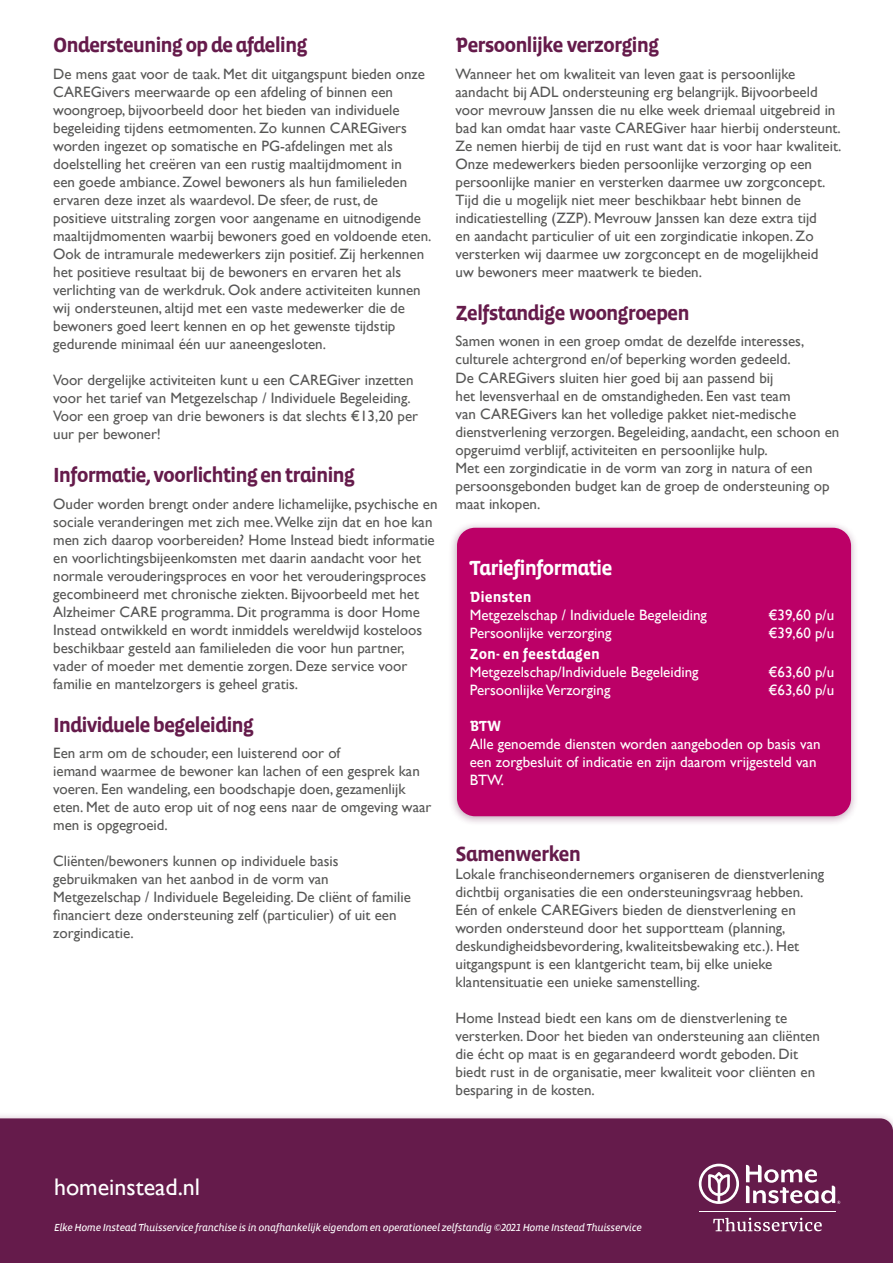
<style>
.page{position:relative;width:893px;height:1263px;background:#fff}
.page>*{position:absolute;margin:0;border:0;box-sizing:border-box;transform-origin:0 0}
.t1{font:24px "Gill Sans";color:#fff}
.t2{font:700 21px "Vista Sans Alt";letter-spacing:-.05em;color:#651b4b}
.t3{font:700 21px "Vista Sans Alt";letter-spacing:-.05em;color:#fff}
.t4{font:15px/18px "Gill Sans";color:#575756}
.t5{font:15px/18px "Gill Sans";color:#fff}
.t6{font:700 15px "Vista Sans Alt";color:#fff}
.t7{font:10.5px "Vista Sans Alt Reg Ita";letter-spacing:-.03em;color:#fff}
</style>
<div class="page">
<div style="left:448px;top:521px;width:411px;height:305px;background:#651b4b;opacity:.4"></div>
<div style="left:457px;top:528px;width:394px;height:288px;background:#bc0067;border-radius:18px"></div>
<div style="left:0;top:1112px;width:893px;height:151px;background:#651b4b;opacity:.4"></div>
<div style="left:0;top:1118px;width:893px;height:145px;background:#651b4b"></div>
<svg style="left:713px;top:1218px;width:109px;height:13px"></svg>
<hr style="left:699px;top:1211px;width:137px;height:1px;background:#fff">
<svg style="left:699px;top:1164px;width:40px;height:40px"></svg>
<svg style="left:746px;top:1165px;width:94px;height:39px"></svg>
<h2 class="t2" style="left:53px;top:34px;width:256px">Ondersteuning op de afdeling</h2>
<p class="t4" style="left:53px;top:65px;width:380px">De mens gaat voor de taak. Met dit uitgangspunt bieden onze CAREGivers meerwaarde op een afdeling of binnen een woongroep, bijvoorbeeld door het bieden van individuele begeleiding tijdens eetmomenten. Zo kunnen CAREGivers worden ingezet op somatische en PG-afdelingen met als doelstelling het creëren van een rustig maaltijdmoment in<br>een goede ambiance. Zowel bewoners als hun familieleden ervaren deze inzet als waardevol. De sfeer, de rust, de positieve uitstraling zorgen voor aangename en uitnodigende maaltijdmomenten waarbij bewoners goed en voldoende eten.<br>Ook de intramurale medewerkers zijn positief. Zij herkennen het positieve resultaat bij de bewoners en ervaren het als verlichting van de werkdruk. Ook andere activiteiten kunnen wij ondersteunen, altijd met een vaste medewerker die de bewoners goed leert kennen en op het gewenste tijdstip gedurende minimaal één uur aaneengesloten.</p>
<p class="t4" style="left:53px;top:371px;width:366px">Voor dergelijke activiteiten kunt u een CAREGiver inzetten voor het tarief van Metgezelschap / Individuele Begeleiding.<br>Voor een groep van drie bewoners is dat slechts €13,20 per uur per bewoner!</p>
<h2 class="t2" style="left:53px;top:464px;width:303px">Informatie, voorlichting en training</h2>
<p class="t4" style="left:53px;top:494px;width:386px">Ouder worden brengt onder andere lichamelijke, psychische en sociale veranderingen met zich mee. Welke zijn dat en hoe kan men zich daarop voorbereiden? Home Instead biedt informatie en voorlichtingsbijeenkomsten met daarin aandacht voor het normale verouderingsproces en voor het verouderingsproces gecombineerd met chronische ziekten. Bijvoorbeeld met het Alzheimer CARE programma. Dit programma is door Home Instead ontwikkeld en wordt inmiddels wereldwijd kosteloos beschikbaar gesteld aan familieleden die voor hun partner, vader of moeder met dementie zorgen. Deze service voor familie en mantelzorgers is geheel gratis.</p>
<h2 class="t2" style="left:53px;top:714px;width:202px">Individuele begeleiding</h2>
<p class="t4" style="left:53px;top:744px;width:380px">Een arm om de schouder, een luisterend oor of<br>iemand waarmee de bewoner kan lachen of een gesprek kan voeren. Een wandeling, een boodschapje doen, gezamenlijk eten. Met de auto erop uit of nog eens naar de omgeving waar men is opgegroeid.</p>
<p class="t4" style="left:53px;top:852px;width:359px">Cliënten/bewoners kunnen op individuele basis gebruikmaken van het aanbod in de vorm van Metgezelschap / Individuele Begeleiding. De cliënt of familie financiert deze ondersteuning zelf (particulier) of uit een zorgindicatie.</p>
<h2 class="t2" style="left:455px;top:34px;width:205px">Persoonlijke verzorging</h2>
<p class="t4" style="left:455px;top:65px;width:387px">Wanneer het om kwaliteit van leven gaat is persoonlijke aandacht bij ADL ondersteuning erg belangrijk. Bijvoorbeeld voor mevrouw Janssen die nu elke week driemaal uitgebreid in bad kan omdat haar vaste CAREGiver haar hierbij ondersteunt.<br>Ze nemen hierbij de tijd en rust want dat is voor haar kwaliteit.<br>Onze medewerkers bieden persoonlijke verzorging op een persoonlijke manier en versterken daarmee uw zorgconcept.<br>Tijd die u mogelijk niet meer beschikbaar hebt binnen de indicatiestelling (ZZP). Mevrouw Janssen kan deze extra tijd<br>en aandacht particulier of uit een zorgindicatie inkopen. Zo versterken wij daarmee uw zorgconcept en de mogelijkheid<br>uw bewoners meer maatwerk te bieden.</p>
<h2 class="t2" style="left:455px;top:302px;width:236px">Zelfstandige woongroepen</h2>
<p class="t4" style="left:455px;top:332px;width:385px">Samen wonen in een groep omdat de dezelfde interesses, culturele achtergrond en/of beperking worden gedeeld.<br>De CAREGivers sluiten hier goed bij aan passend bij<br>het levensverhaal en de omstandigheden. Een vast team<br>van CAREGivers kan het volledige pakket niet-medische dienstverlening verzorgen. Begeleiding, aandacht, een schoon en opgeruimd verblijf, activiteiten en persoonlijke hulp.<br>Met een zorgindicatie in de vorm van zorg in natura of een persoonsgebonden budget kan de groep de ondersteuning op maat inkopen.</p>
<h2 class="t3" style="left:470px;top:557px;width:144px">Tariefinformatie</h2>
<p class="t6" style="left:470px;top:589px;width:63px">Diensten</p>
<p class="t5" style="left:470px;top:605px;width:239px">Metgezelschap / Individuele Begeleiding</p>
<p class="t5" style="left:768px;top:605px;width:67px">€39,60 p/u</p>
<p class="t5" style="left:470px;top:623px;width:143px">Persoonlijke verzorging</p>
<p class="t5" style="left:768px;top:623px;width:67px">€39,60 p/u</p>
<p class="t6" style="left:470px;top:646px;width:132px">Zon- en feestdagen</p>
<p class="t5" style="left:470px;top:662px;width:230px">Metgezelschap/Individuele Begeleiding</p>
<p class="t5" style="left:768px;top:662px;width:67px">€63,60 p/u</p>
<p class="t5" style="left:470px;top:680px;width:142px">Persoonlijke Verzorging</p>
<p class="t5" style="left:768px;top:680px;width:67px">€63,60 p/u</p>
<p class="t6" style="left:470px;top:718px;width:33px">BTW</p>
<p class="t5" style="left:470px;top:734px;width:352px">Alle genoemde diensten worden aangeboden op basis van een zorgbesluit of indicatie en zijn daarom vrijgesteld van<br>BTW.</p>
<h2 class="t2" style="left:455px;top:843px;width:127px">Samenwerken</h2>
<p class="t4" style="left:455px;top:865px;width:370px">Lokale franchiseondernemers organiseren de dienstverlening dichtbij organisaties die een ondersteuningsvraag hebben.<br>Eén of enkele CAREGivers bieden de dienstverlening en worden ondersteund door het supportteam (planning, deskundigheidsbevordering, kwaliteitsbewaking etc.). Het uitgangspunt is een klantgericht team, bij elke unieke klantensituatie een unieke samenstelling.</p>
<p class="t4" style="left:455px;top:1009px;width:366px">Home Instead biedt een kans om de dienstverlening te versterken. Door het bieden van ondersteuning aan cliënten die écht op maat is en gegarandeerd wordt geboden. Dit biedt rust in de organisatie, meer kwaliteit voor cliënten en besparing in de kosten.</p>
<h1 class="t1" style="left:54px;top:1173px;width:148px">homeinstead.nl</h1>
<p class="t7" style="left:54px;top:1222px;width:589px">Elke Home Instead Thuisservice franchise is in onafhankelijk eigendom en operationeel zelfstandig ©2021 Home Instead Thuisservice</p>
</div>
